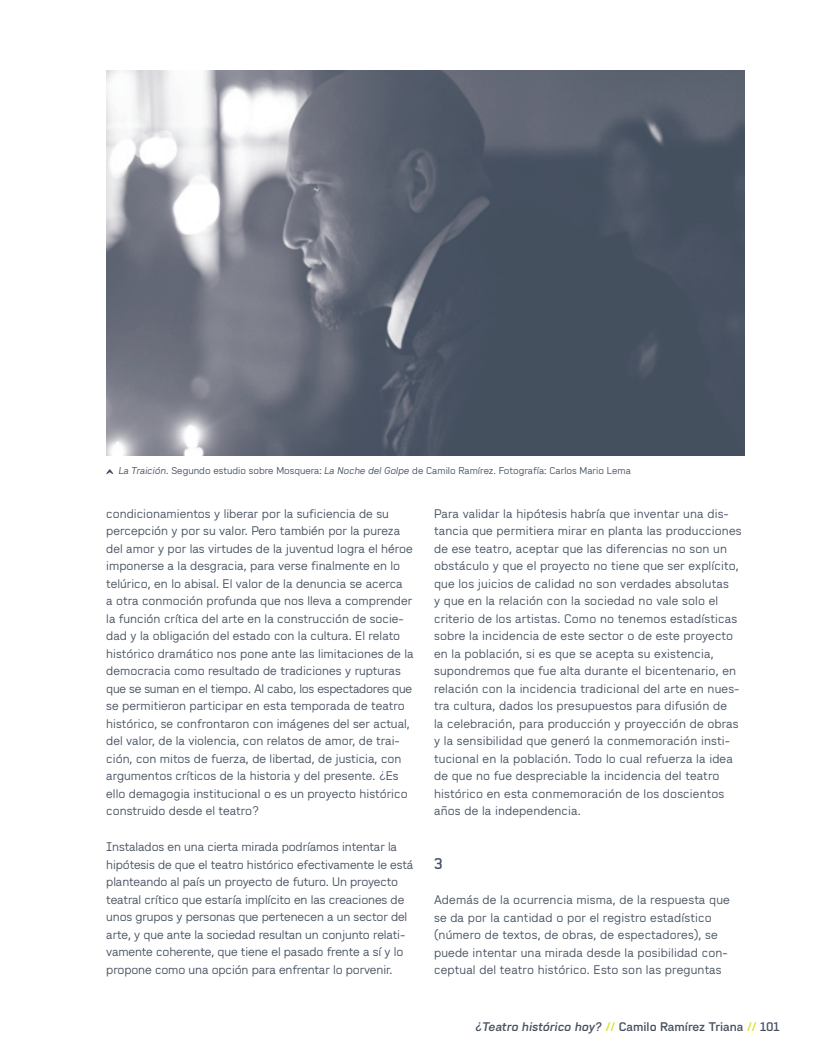
<style>
.page{position:relative;width:815px;height:1063px;background:#fff}
.page>*{position:absolute;margin:0;border:0;box-sizing:border-box;transform-origin:0 0}
.t1{font:500 15.62px "Wedding Sans";color:#45505f}
.t2{font:12.5px/17.5px "Wedding Sans";color:#45505f}
.t3{font:500 12.5px "Wedding Sans";color:#45505f}
.t4{font:10px "Wedding Sans";color:#45505f}
.s1{font-style:italic}
.s2{color:#d9e01f}
</style>
<div class="page">
<img style="left:106px;top:71px;width:638px;height:384px">
<svg style="left:106px;top:469px;width:7px;height:5px"></svg>
<p class="t4" style="left:119px;top:465px;width:514px"><span class="s1">La Traición</span>. Segundo estudio sobre Mosquera: <span class="s1">La Noche del Golpe</span> de Camilo Ramírez. Fotografía: Carlos Mario Lema</p>
<p class="t2" style="left:106px;top:504px;width:309px">condicionamientos y liberar por la suficiencia de su percepción y por su valor. Pero también por la pureza del amor y por las virtudes de la juventud logra el héroe imponerse a la desgracia, para verse finalmente en lo telúrico, en lo abisal. El valor de la denuncia se acerca<br>a otra conmoción profunda que nos lleva a comprender la función crítica del arte en la construcción de socie&shy;dad y la obligación del estado con la cultura. El relato histórico dramático nos pone ante las limitaciones de la democracia como resultado de tradiciones y rupturas que se suman en el tiempo. Al cabo, los espectadores que se permitieron participar en esta temporada de teatro histórico, se confrontaron con imágenes del ser actual, del valor, de la violencia, con relatos de amor, de trai&shy;ción, con mitos de fuerza, de libertad, de justicia, con argumentos críticos de la historia y del presente. ¿Es ello demagogia institucional o es un proyecto histórico construido desde el teatro?</p>
<p class="t2" style="left:106px;top:838px;width:309px">Instalados en una cierta mirada podríamos intentar la hipótesis de que el teatro histórico efectivamente le está planteando al país un proyecto de futuro. Un proyecto teatral crítico que estaría implícito en las creaciones de unos grupos y personas que pertenecen a un sector del arte, y que ante la sociedad resultan un conjunto relati&shy;vamente coherente, que tiene el pasado frente a sí y lo propone como una opción para enfrentar lo porvenir.</p>
<p class="t2" style="left:434px;top:504px;width:309px">Para validar la hipótesis habría que inventar una dis&shy;tancia que permitiera mirar en planta las producciones de ese teatro, aceptar que las diferencias no son un obstáculo y que el proyecto no tiene que ser explícito, que los juicios de calidad no son verdades absolutas<br>y que en la relación con la sociedad no vale solo el criterio de los artistas. Como no tenemos estadísticas sobre la incidencia de este sector o de este proyecto en la población, si es que se acepta su existencia, supondremos que fue alta durante el bicentenario, en relación con la incidencia tradicional del arte en nues&shy;tra cultura, dados los presupuestos para difusión de<br>la celebración, para producción y proyección de obras y la sensibilidad que generó la conmemoración insti&shy;tucional en la población. Todo lo cual refuerza la idea de que no fue despreciable la incidencia del teatro histórico en esta conmemoración de los doscientos años de la independencia.</p>
<p class="t1" style="left:434px;top:855px;width:10px">3</p>
<p class="t2" style="left:434px;top:891px;width:297px">Además de la ocurrencia misma, de la respuesta que se da por la cantidad o por el registro estadístico (número de textos, de obras, de espectadores), se puede intentar una mirada desde la posibilidad con&shy;ceptual del teatro histórico. Esto son las preguntas</p>
<p class="t3" style="left:476px;top:1020px;width:305px"><span class="s1">¿Teatro histórico hoy?</span> <span class="s2">//</span> Camilo Ramírez Triana <span class="s2">//</span> 101</p>
</div>
